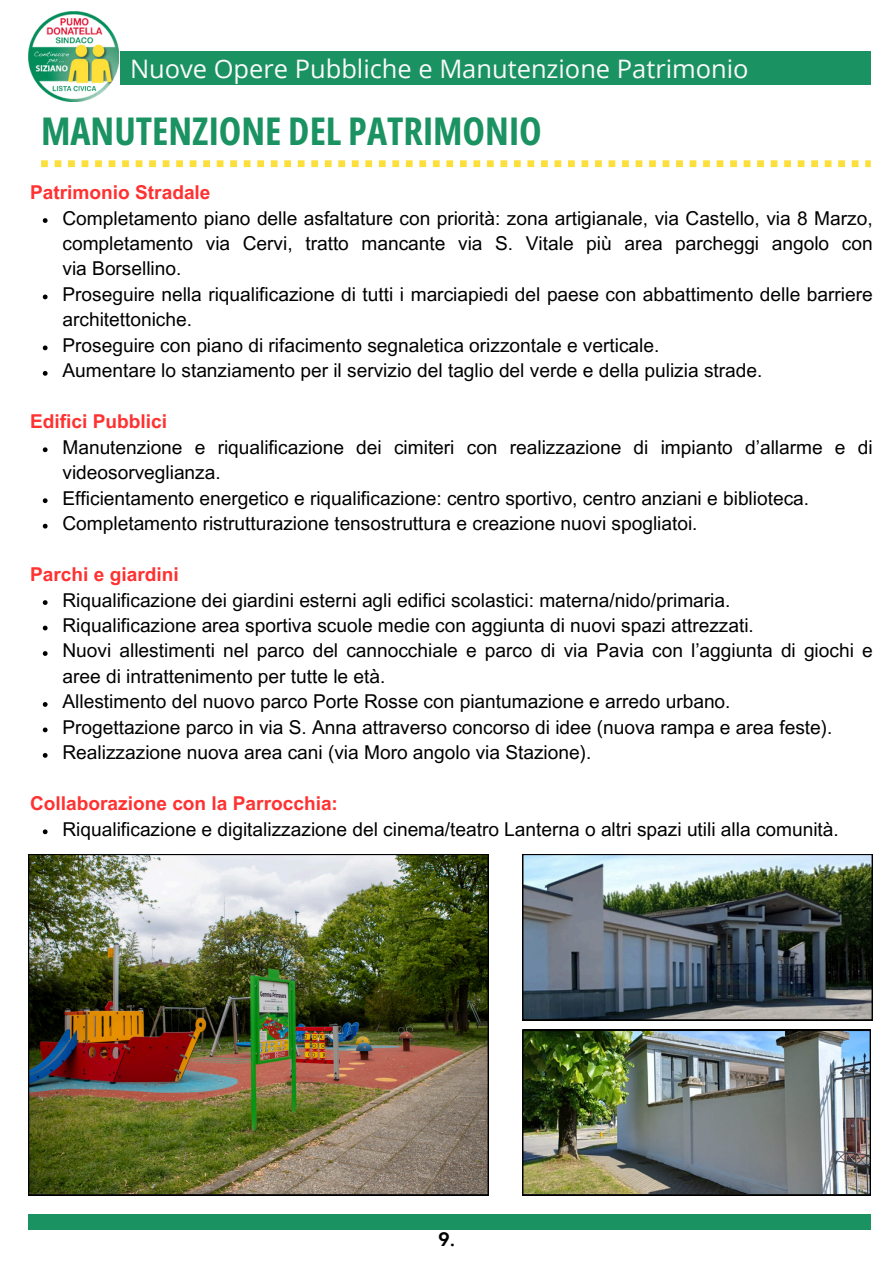
<style>
.page{position:relative;width:894px;height:1264px;background:#fff}
.page>*{position:absolute;margin:0;border:0;box-sizing:border-box;transform-origin:0 0}
.t1{font:700 38.25px "Open Sans Condensed";color:#1a9262}
.t2{font:25.5px "Open Sans";color:#fafafa}
.t3{font:700 20.55px "Codec Pro";color:#000}
.t4{font:19.05px/25.5px "Arial MT Pro";color:#000}
.t5{font:700 19.05px "Arial MT Pro";color:#ff3131}
</style>
<div class="page">
<div style="left:121px;top:52px;width:749px;height:33px;background:#1a9262"></div>
<img style="left:28px;top:12px;width:90px;height:90px">
<svg style="left:41px;top:160px;width:829px;height:7px"></svg>
<svg style="left:43px;top:218px;width:5px;height:5px"></svg>
<svg style="left:43px;top:294px;width:5px;height:5px"></svg>
<svg style="left:43px;top:345px;width:5px;height:5px"></svg>
<svg style="left:43px;top:371px;width:5px;height:5px"></svg>
<svg style="left:43px;top:447px;width:5px;height:5px"></svg>
<svg style="left:43px;top:498px;width:5px;height:5px"></svg>
<svg style="left:43px;top:524px;width:5px;height:4px"></svg>
<svg style="left:43px;top:600px;width:5px;height:5px"></svg>
<svg style="left:43px;top:625px;width:5px;height:5px"></svg>
<svg style="left:43px;top:651px;width:5px;height:5px"></svg>
<svg style="left:43px;top:702px;width:5px;height:4px"></svg>
<svg style="left:43px;top:727px;width:5px;height:5px"></svg>
<svg style="left:43px;top:753px;width:5px;height:4px"></svg>
<svg style="left:43px;top:829px;width:5px;height:5px"></svg>
<div style="left:28px;top:1214px;width:842px;height:15px;background:#1a9262"></div>
<img style="left:28px;top:854px;width:460px;height:340px">
<img style="left:522px;top:854px;width:350px;height:166px">
<img style="left:522px;top:1029px;width:348px;height:166px">
<p class="t2" style="left:130px;top:51px;width:620px">Nuove Opere Pubbliche e Manutenzione Patrimonio</p>
<p class="t1" style="left:41px;top:104px;width:502px">MANUTENZIONE DEL PATRIMONIO</p>
<h2 class="t5" style="left:30px;top:185px;width:182px">Patrimonio Stradale</h2>
<h1 class="t4" style="left:62px;top:207px;width:811px;text-align:justify">Completamento piano delle asfaltature con priorità: zona artigianale, via Castello, via 8 Marzo, completamento via Cervi, tratto mancante via S. Vitale più area parcheggi angolo con via Borsellino.</h1>
<h3 class="t4" style="left:62px;top:284px;width:811px">Proseguire nella riqualificazione di tutti i marciapiedi del paese con abbattimento delle barriere architettoniche.</h3>
<p class="t4" style="left:62px;top:335px;width:598px">Proseguire con piano di rifacimento segnaletica orizzontale e verticale.</p>
<p class="t4" style="left:62px;top:360px;width:701px">Aumentare lo stanziamento per il servizio del taglio del verde e della pulizia strade.</p>
<p class="t5" style="left:30px;top:414px;width:138px">Edifici Pubblici</p>
<p class="t4" style="left:62px;top:436px;width:811px">Manutenzione e riqualificazione dei cimiteri con realizzazione di impianto d’allarme e di videosorveglianza.</p>
<h3 class="t4" style="left:62px;top:487px;width:748px">Efficientamento energetico e riqualificazione: centro sportivo, centro anziani e biblioteca.</h3>
<p class="t4" style="left:62px;top:513px;width:636px">Completamento ristrutturazione tensostruttura e creazione nuovi spogliatoi.</p>
<p class="t5" style="left:30px;top:567px;width:150px">Parchi e giardini</p>
<p class="t4" style="left:62px;top:589px;width:669px">Riqualificazione dei giardini esterni agli edifici scolastici: materna/nido/primaria.</p>
<h3 class="t4" style="left:62px;top:615px;width:692px">Riqualificazione area sportiva scuole medie con aggiunta di nuovi spazi attrezzati.</h3>
<p class="t4" style="left:62px;top:640px;width:811px">Nuovi allestimenti nel parco del cannocchiale e parco di via Pavia con l’aggiunta di giochi e aree di intrattenimento per tutte le età.</p>
<p class="t4" style="left:62px;top:691px;width:669px">Allestimento del nuovo parco Porte Rosse con piantumazione e arredo urbano.</p>
<p class="t4" style="left:62px;top:716px;width:771px">Progettazione parco in via S. Anna attraverso concorso di idee (nuova rampa e area feste).</p>
<p class="t4" style="left:62px;top:742px;width:530px">Realizzazione nuova area cani (via Moro angolo via Stazione).</p>
<p class="t5" style="left:30px;top:796px;width:309px">Collaborazione con la Parrocchia:</p>
<p class="t4" style="left:62px;top:818px;width:777px">Riqualificazione e digitalizzazione del cinema/teatro Lanterna o altri spazi utili alla comunità.</p>
<p class="t3" style="left:438px;top:1232px;width:18px">9.</p>
</div>
